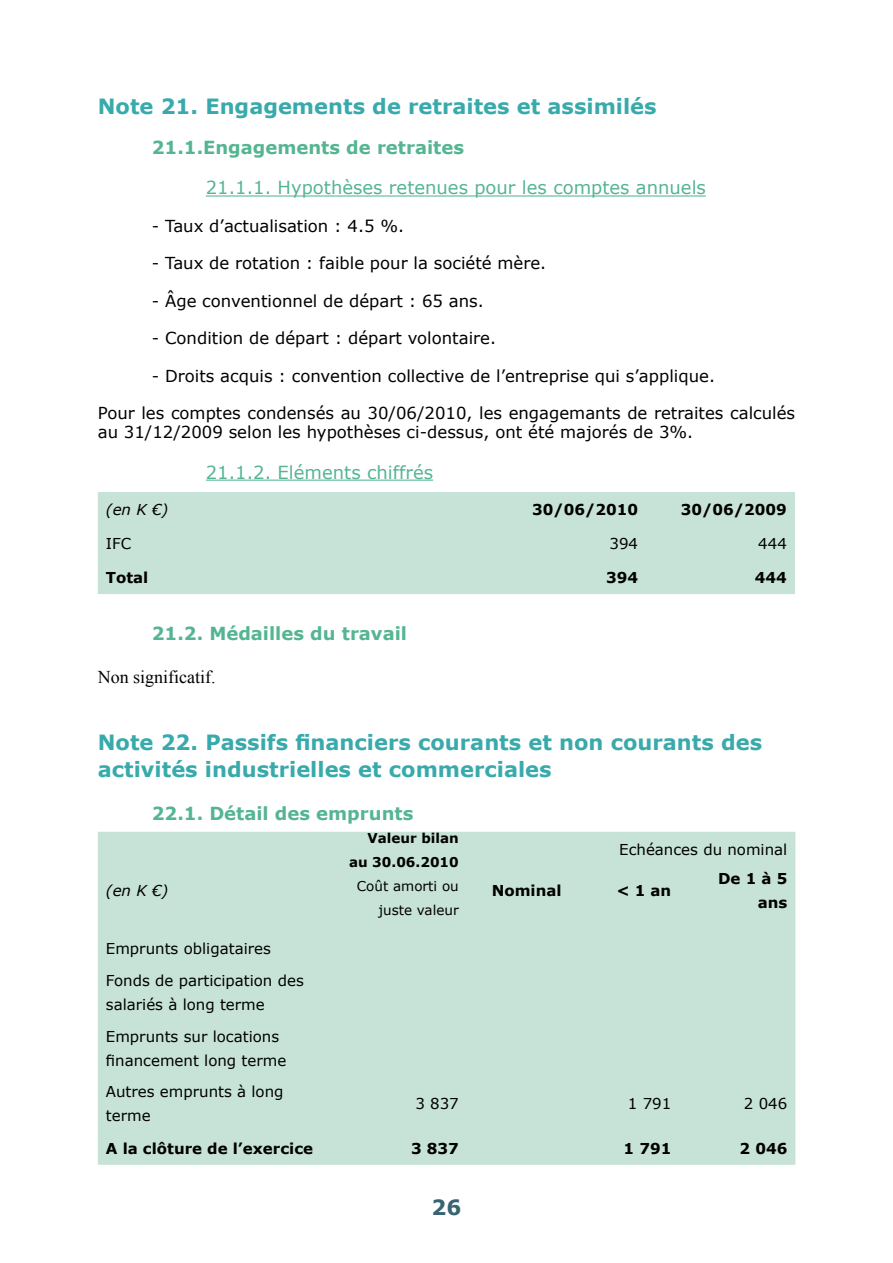
<style>
.page{position:relative;width:893px;height:1263px;background:#fff}
.page>*{position:absolute;margin:0;border:0;box-sizing:border-box;transform-origin:0 0}
.t1{font:700 21px/27px "Verdana";color:#39aaab}
.t2{font:700 21px "Verdana";color:#386472}
.t3{font:700 18px "Verdana";color:#55b592}
.t4{font:18px "Verdana";color:#55b592}
.t5{font:18px "Times New Roman";color:#000}
.t6{font:16.5px/18.8px "Verdana";color:#000}
.t7{font:15px/31.3px "Verdana";color:#000}
.t8{font:700 15px/24px "Verdana";color:#000;text-align:right}
.t9{font:italic 15px "Verdana";color:#000}
.t10{font:700 13.5px/24px "Verdana";color:#000;text-align:right}
.t11{font:13.5px/24px "Verdana";color:#000;text-align:right}
</style>
<div class="page">
<hr style="left:206px;top:195px;width:500px;height:2px;background:#55b592">
<hr style="left:206px;top:480px;width:227px;height:1px;background:#55b592">
<div style="left:98px;top:492px;width:697px;height:102px;background:#c7e3d8"></div>
<div style="left:98px;top:832px;width:697px;height:333px;background:#c7e3d8"></div>
<p class="t1" style="left:98px;top:93px;width:560px">Note 21. Engagements de retraites et assimilés</p>
<p class="t3" style="left:152px;top:136px;width:314px">21.1.Engagements de retraites</p>
<p class="t4" style="left:206px;top:176px;width:502px">21.1.1. Hypothèses retenues pour les comptes annuels</p>
<p class="t6" style="left:152px;top:217px;width:254px">- Taux d’actualisation : 4.5 %.</p>
<p class="t6" style="left:152px;top:254px;width:396px">- Taux de rotation : faible pour la société mère.</p>
<p class="t6" style="left:152px;top:292px;width:333px">- Âge conventionnel de départ : 65 ans.</p>
<p class="t6" style="left:152px;top:329px;width:346px">- Condition de départ : départ volontaire.</p>
<p class="t6" style="left:152px;top:367px;width:565px">- Droits acquis : convention collective de l’entreprise qui s’applique.</p>
<p class="t6" style="left:98px;top:404px;width:699px">Pour les comptes condensés au 30/06/2010, les engagemants de retraites calculés au 31/12/2009 selon les hypothèses ci-dessus, ont été majorés de 3%.</p>
<p class="t4" style="left:206px;top:461px;width:229px">21.1.2. Eléments chiffrés</p>
<p class="t9" style="left:106px;top:500px;width:64px">(en K €)</p>
<p class="t8" style="left:532px;top:497px;width:107px">30/06/2010</p>
<p class="t8" style="left:681px;top:497px;width:107px">30/06/2009</p>
<p class="t7" style="left:106px;top:528px;width:27px">IFC</p>
<p class="t7" style="left:609px;top:528px;width:30px">394</p>
<p class="t7" style="left:758px;top:528px;width:30px">444</p>
<p class="t8" style="left:106px;top:565px;width:44px">Total</p>
<p class="t8" style="left:606px;top:565px;width:33px">394</p>
<p class="t8" style="left:755px;top:565px;width:33px">444</p>
<p class="t3" style="left:152px;top:622px;width:257px">21.2. Médailles du travail</p>
<p class="t5" style="left:98px;top:665px;width:119px">Non significatif.</p>
<p class="t1" style="left:98px;top:729px;width:666px">Note 22. Passifs financiers courants et non courants des activités industrielles et commerciales</p>
<p class="t3" style="left:152px;top:802px;width:263px">22.1. Détail des emprunts</p>
<p class="t10" style="left:349px;top:826px;width:111px">Valeur bilan au 30.06.2010</p>
<p class="t11" style="left:357px;top:874px;width:103px">Coût amorti ou juste valeur</p>
<p class="t7" style="left:619px;top:834px;width:170px">Echéances du nominal</p>
<p class="t8" style="left:718px;top:867px;width:71px">De 1 à 5 ans</p>
<p class="t9" style="left:106px;top:881px;width:64px">(en K €)</p>
<p class="t8" style="left:492px;top:879px;width:71px">Nominal</p>
<p class="t8" style="left:617px;top:879px;width:56px">&lt; 1 an</p>
<p class="t7" style="left:106px;top:932px;width:199px;line-height:32.7px">Emprunts obligataires<br>Fonds de participation des</p>
<p class="t7" style="left:106px;top:989px;width:175px">salariés à long terme<br>Emprunts sur locations</p>
<p class="t7" style="left:106px;top:1045px;width:182px">financement long terme<br>Autres emprunts à long</p>
<p class="t7" style="left:106px;top:1100px;width:46px">terme</p>
<p class="t7" style="left:415px;top:1088px;width:45px">3 837</p>
<p class="t7" style="left:628px;top:1088px;width:45px">1 791</p>
<p class="t7" style="left:744px;top:1088px;width:45px">2 046</p>
<p class="t8" style="left:106px;top:1136px;width:209px">A la clôture de l’exercice</p>
<p class="t8" style="left:411px;top:1136px;width:49px">3 837</p>
<p class="t8" style="left:623px;top:1136px;width:49px">1 791</p>
<p class="t8" style="left:739px;top:1136px;width:49px">2 046</p>
<p class="t2" style="left:432px;top:1194px;width:31px">26</p>
</div>
